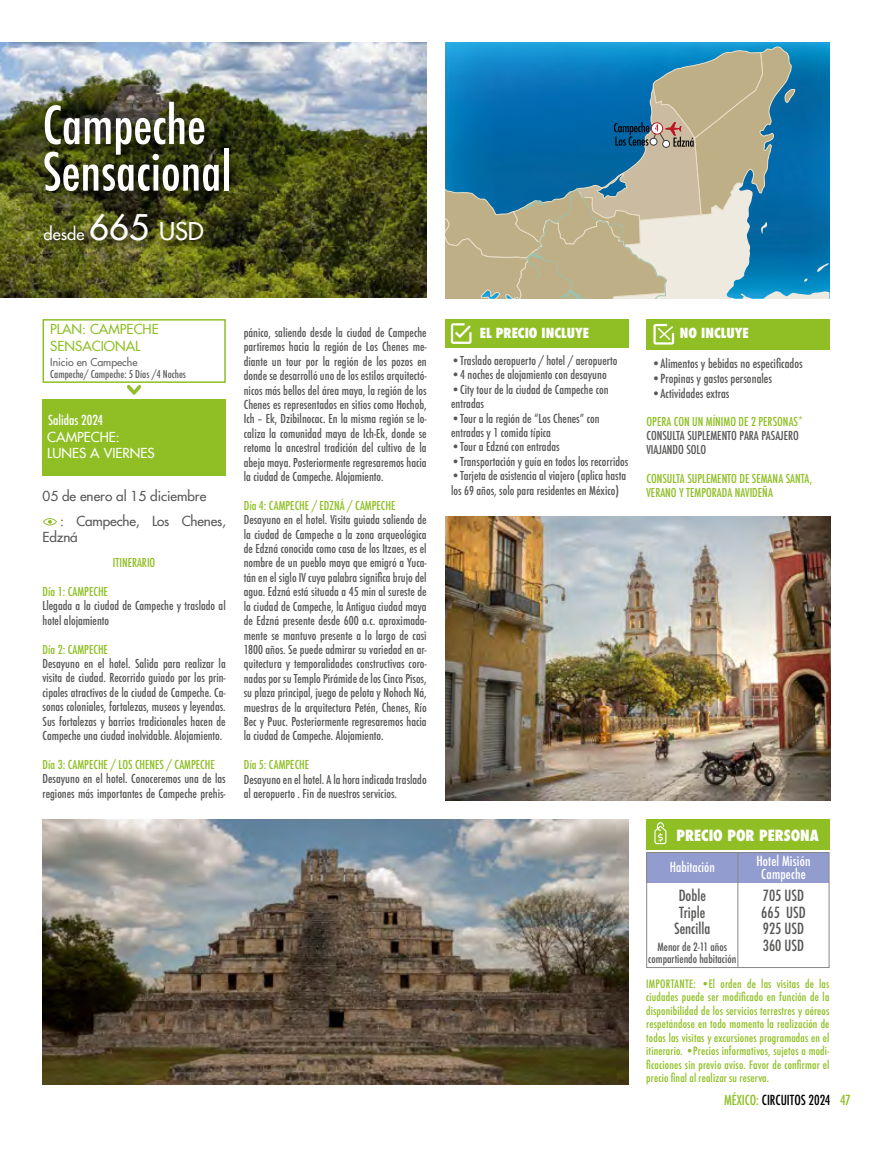
<style>
.page{position:relative;width:872px;height:1170px;background:#fff}
.page>*{position:absolute;margin:0;border:0;box-sizing:border-box;transform-origin:0 0}
.t1{font:500 condensed 51px/46.5px "Futura";color:#fff}
.t2{font:500 16.5px "Futura";color:#fff}
.t3{font:500 condensed 15px/16.5px "Futura";color:#575756;text-align:center}
.t4{font:800 condensed 15px "Futura";color:#fff}
.t5{font:500 13.5px/16.2px "Futura";letter-spacing:-.01em;color:#575756}
.t6{font:500 condensed 13.5px/13.5px "Futura";color:#fff;text-align:center}
.t7{font:500 13.5px/16.2px "Futura";color:#8fbf25}
.t8{font:800 condensed 13.5px "Futura";color:#fff}
.t9{font:500 condensed 13.5px "Futura";color:#000}
.t10{font:500 13.5px/16.2px "Futura";color:#fff}
.t11{font:500 condensed 12.3px "Futura";color:#575756}
.t12{font:500 condensed 12px/14.4px "Futura";color:#575756}
.t13{font:500 condensed 12px/14.4px "Futura";color:#8fbf25}
.t14{font:500 condensed 11.25px/13.5px "Futura";letter-spacing:.015em;color:#8fbf25;text-align:justify}
.t15{font:500 condensed 11.25px/12px "Futura";color:#575756;text-align:center}
.t16{font:500 condensed 10.5px "Futura";color:#616161}
.t17{font:500 10.5px "Futura";color:#616161}
.s1{font-size:34.5px}
.s2{font-size:24px}
.s3{color:#8fbf25}
</style>
<div class="page">
<div style="left:43px;top:319px;width:183px;height:64px;border:2px solid #8fbf25"></div>
<img style="left:0;top:43px;width:427px;height:255px">
<svg style="left:43px;top:518px;width:14px;height:7px"></svg>
<div style="left:445px;top:319px;width:183px;height:29px;background:#8fbf25"></div>
<svg style="left:451px;top:323px;width:20px;height:21px"></svg>
<div style="left:646px;top:319px;width:183px;height:30px;background:#8fbf25"></div>
<svg style="left:653px;top:324px;width:21px;height:20px"></svg>
<div style="left:40px;top:98px;width:201px;height:106px;background:#000;opacity:.75"></div>
<div style="left:41px;top:209px;width:175px;height:44px;background:#000;opacity:.75"></div>
<div style="left:43px;top:399px;width:183px;height:77px;background:#8fbf25"></div>
<img style="left:445px;top:516px;width:385px;height:284px">
<svg style="left:127px;top:385px;width:15px;height:10px"></svg>
<div style="left:646px;top:819px;width:183px;height:30px;background:#8fbf25"></div>
<svg style="left:654px;top:822px;width:12px;height:22px"></svg>
<div style="left:646px;top:852px;width:183px;height:30px;background:#939ccf"></div>
<div style="left:646px;top:852px;width:183px;height:115px;border:1px solid #878787"></div>
<hr style="left:737px;top:852px;width:1px;height:115px;background:#878787">
<img style="left:43px;top:819px;width:585px;height:265px">
<svg style="left:795px;top:42px;width:35px;height:256px;background:#0773ae"></svg>
<svg style="left:445px;top:42px;width:350px;height:256px;background:#6e9ba7"></svg>
<h1 class="t1" style="left:43px;top:102px;width:190px">Campeche<br>Sensacional</h1>
<h2 class="t2" style="left:44px;top:224px;width:162px">desde <span class="s1">665</span> <span class="s2">USD</span></h2>
<p class="t7" style="left:50px;top:321px;width:110px">PLAN: CAMPECHE<br>SENSACIONAL</p>
<p class="t17" style="left:50px;top:355px;width:89px">Inicio en Campeche</p>
<p class="t16" style="left:50px;top:367px;width:137px">Campeche/ Campeche: 5 Días /4 Noches</p>
<p class="t6" style="left:48px;top:413px;width:57px">Salidas 2024</p>
<p class="t10" style="left:47px;top:429px;width:109px">CAMPECHE:<br>LUNES A VIERNES</p>
<p class="t5" style="left:43px;top:487px;width:165px">05 de enero al 15 diciembre</p>
<p class="t5" style="left:43px;top:512px;width:185px;text-indent:18px">: Campeche, Los Chenes,<br>Edzná</p>
<p class="t13" style="left:113px;top:555px;width:44px">ITINERARIO</p>
<p class="t13" style="left:43px;top:584px;width:67px">Día 1: CAMPECHE</p>
<p class="t12" style="left:43px;top:598px;width:185px">Llegada a la ciudad de Campeche y traslado al hotel alojamiento</p>
<p class="t13" style="left:43px;top:642px;width:67px">Día 2: CAMPECHE</p>
<p class="t12" style="left:43px;top:656px;width:185px;text-align:justify">Desayuno en el hotel. Salida para realizar la visita de ciudad. Recorrido guiado por los prin&shy;cipales atractivos de la ciudad de Campeche. Ca&shy;sonas coloniales, fortalezas, museos y leyendas.<br>Sus fortalezas y barrios tradicionales hacen de Campeche una ciudad inolvidable. Alojamiento.</p>
<p class="t13" style="left:43px;top:757px;width:174px">Día 3: CAMPECHE / LOS CHENES / CAMPECHE</p>
<p class="t12" style="left:43px;top:771px;width:185px">Desayuno en el hotel. Conoceremos una de las regiones más importantes de Campeche prehis-</p>
<p class="t12" style="left:244px;top:325px;width:184px;text-align:justify">pánico, saliendo desde la ciudad de Campeche partiremos hacia la región de Los Chenes me&shy;diante un tour por la región de los pozos en donde se desarrolló uno de los estilos arquitectó&shy;nicos más bellos del área maya, la región de los Chenes es representados en sitios como Hochob, Ich – Ek, Dzibilnocac. En la misma región se lo&shy;caliza la comunidad maya de Ich-Ek, donde se retoma la ancestral tradición del cultivo de la abeja maya. Posteriormente regresaremos hacia la ciudad de Campeche. Alojamiento.</p>
<p class="t13" style="left:244px;top:498px;width:153px">Día 4: CAMPECHE / EDZNÁ / CAMPECHE</p>
<p class="t12" style="left:244px;top:512px;width:184px;text-align:justify">Desayuno en el hotel. Visita guiada saliendo de la ciudad de Campeche a la zona arqueológica de Edzná conocida como casa de los Itzaes, es el nombre de un pueblo maya que emigró a Yuca&shy;tán en el siglo IV cuya palabra significa brujo del agua. Edzná está situada a 45 min al sureste de la ciudad de Campeche, la Antigua ciudad maya de Edzná presente desde 600 a.c. aproximada&shy;mente se mantuvo presente a lo largo de casi 1800 años. Se puede admirar su variedad en ar&shy;quitectura y temporalidades constructivas coro&shy;nadas por su Templo Pirámide de los Cinco Pisos, su plaza principal, juego de pelota y Nohoch Ná, muestras de la arquitectura Petén, Chenes, Río Bec y Puuc. Posteriormente regresaremos hacia la ciudad de Campeche. Alojamiento.</p>
<p class="t13" style="left:244px;top:757px;width:67px">Día 5: CAMPECHE</p>
<p class="t12" style="left:244px;top:772px;width:184px">Desayuno en el hotel. A la hora indicada traslado al aeropuerto . Fin de nuestros servicios.</p>
<p class="t8" style="left:480px;top:324px;width:111px">EL PRECIO INCLUYE</p>
<p class="t12" style="left:451px;top:353px;width:168px">•Traslado aeropuerto / hotel / aeropuerto</p>
<p class="t12" style="left:451px;top:368px;width:157px">•4 noches de alojamiento con desayuno</p>
<p class="t12" style="left:451px;top:382px;width:159px">•City tour de la ciudad de Campeche con entradas</p>
<p class="t12" style="left:451px;top:411px;width:150px">•Tour a la región de “Los Chenes” con entradas y 1 comida típica</p>
<p class="t12" style="left:451px;top:440px;width:110px">•Tour a Edzná con entradas</p>
<p class="t12" style="left:451px;top:454px;width:179px">•Transportación y guía en todos los recorridos</p>
<p class="t12" style="left:451px;top:468px;width:177px">•Tarjeta de asistencia al viajero (aplica hasta los 69 años, solo para residentes en México)</p>
<p class="t8" style="left:679px;top:324px;width:70px">NO INCLUYE</p>
<p class="t11" style="left:651px;top:356px;width:153px">•Alimentos y bebidas no especificados</p>
<p class="t11" style="left:651px;top:370px;width:122px">•Propinas y gastos personales</p>
<p class="t11" style="left:651px;top:385px;width:80px">•Actividades extras</p>
<p class="t13" style="left:646px;top:414px;width:158px">OPERA CON UN MÍNIMO DE 2 PERSONAS*</p>
<p class="t12" style="left:646px;top:428px;width:154px">CONSULTA SUPLEMENTO PARA PASAJERO<br>VIAJANDO SOLO</p>
<p class="t13" style="left:646px;top:471px;width:167px">CONSULTA SUPLEMENTO DE SEMANA SANTA,<br>VERANO Y TEMPORADA NAVIDEÑA</p>
<p class="t4" style="left:676px;top:825px;width:144px">PRECIO POR PERSONA</p>
<p class="t6" style="left:669px;top:860px;width:47px">Habitación</p>
<p class="t6" style="left:756px;top:853px;width:55px">Hotel Misión<br>Campeche</p>
<p class="t3" style="left:674px;top:887px;width:38px">Doble<br>Triple<br>Sencilla</p>
<p class="t15" style="left:648px;top:940px;width:90px">Menor de 2-11 años compartiendo habitación</p>
<p class="t3" style="left:761px;top:887px;width:46px;text-align:justify">705 USD 665 USD 925 USD 360 USD</p>
<p class="t14" style="left:646px;top:976px;width:185px">IMPORTANTE: •El orden de las visitas de las ciudades puede ser modificado en función de la disponibilidad de los servicios terrestres y aéreos respetándose en todo momento la realización de todas las visitas y excursiones programadas en el itinerario. •Precios informativos, sujetos a modi&shy;ficaciones sin previo aviso. Favor de confirmar el precio final al realizar su reserva.</p>
<p class="t9" style="left:724px;top:1091px;width:128px"><span class="s3">MÉXICO:</span> CIRCUITOS 2024 <span class="s3">47</span></p>
</div>
